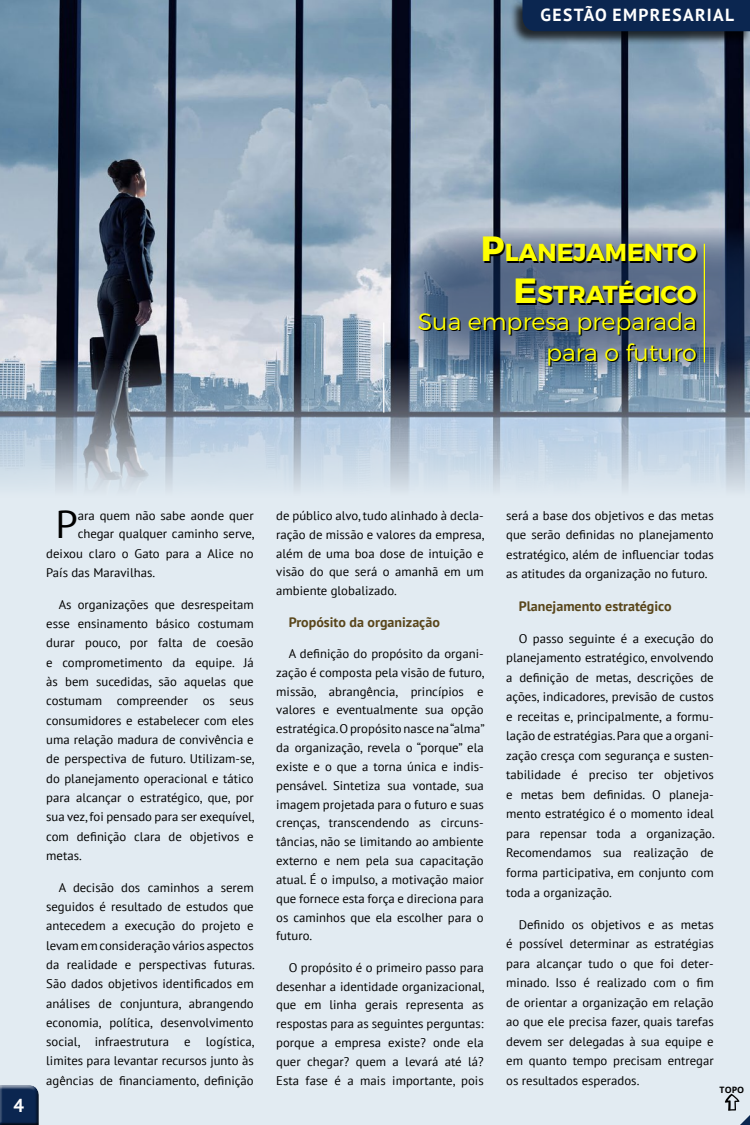
<style>
.page{position:relative;width:750px;height:1125px;background:#e2ebf2}
.page>*{position:absolute;margin:0;border:0;box-sizing:border-box;transform-origin:0 0}
.t1{font:39.25px "PT Sans";color:#000}
.t2{font:700 24.5px/42px "Montserrat";color:#ff0;text-align:right}
.t3{font:300 23.75px/31.2px "Montserrat";color:#ff0;text-align:right}
.t4{font:700 18.75px "PT Sans";color:#fff}
.t5{font:700 17.5px "PT Sans";letter-spacing:.08em;color:#fff}
.t6{font:700 13.75px "PT Sans";color:#59461b}
.t7{font:12.5px/18.9px "PT Sans";color:#000;text-align:justify}
.t8{font:700 8.75px "Open Sans";color:#000}
.s1{font-size:35px}
</style>
<div class="page">
<img style="left:0;top:0;width:750px;height:490px">
<div style="left:510px;top:0;width:240px;height:45px;background:#000;opacity:.75"></div>
<div style="left:522px;top:0;width:228px;height:31px;background:#0b2650"></div>
<svg style="left:725px;top:1094px;width:25px;height:31px"></svg>
<div style="left:0;top:1081px;width:41px;height:44px;background:#fff;opacity:.75"></div>
<div style="left:0;top:1087px;width:43px;height:38px;background:#000;opacity:.75"></div>
<hr style="left:383px;top:322px;width:1px;height:90px;background:#fff">
<svg style="left:391px;top:228px;width:359px;height:147px;background:#5b6d87"></svg>
<hr style="left:704px;top:244px;width:1px;height:118px;background:#ff0">
<h3 class="t5" style="left:541px;top:3px;width:195px">GESTÃO EMPRESARIAL</h3>
<h2 class="t2" style="left:481px;top:230px;width:217px"><span class="s1">P</span>LANEJAMENTO<br><span class="s1">E</span>STRATÉGICO</h2>
<h3 class="t3" style="left:418px;top:305px;width:281px">Sua empresa preparada para o futuro</h3>
<h3 class="t4" style="left:13px;top:1093px;width:12px">4</h3>
<h1 class="t1" style="left:55px;top:499px;width:24px">P</h1>
<p class="t7" style="left:78px;top:506px;width:178px">ara quem não sabe aonde quer</p>
<p class="t7" style="left:78px;top:524px;width:179px">chegar qualquer caminho serve,</p>
<p class="t7" style="left:46px;top:544px;width:209px">deixou claro o Gato para a Alice no</p>
<p class="t7" style="left:46px;top:563px;width:110px">País das Maravilhas.</p>
<p class="t7" style="left:46px;top:594px;width:210px;line-height:19.4px;text-indent:12px">As organizações que desrespeitam esse ensinamento básico costumam durar pouco, por falta de coesão e comprometimento da equipe. Já às bem sucedidas, são aquelas que costumam compreender os seus consumidores e estabelecer com eles uma relação madura de convivência e de perspectiva de futuro. Utilizam-se, do planejamento operacional e tático para alcançar o estratégico, que, por sua vez, foi pensado para ser exequível, com definição clara de objetivos e metas.</p>
<p class="t7" style="left:46px;top:877px;width:210px;line-height:19.2px;text-indent:12px">A decisão dos caminhos a serem seguidos é resultado de estudos que antecedem a execução do projeto e levam em consideração vários aspectos da realidade e perspectivas futuras.<br>São dados objetivos identificados em análises de conjuntura, abrangendo economia, política, desenvolvimento social, infraestrutura e logística, limites para levantar recursos junto às agências de financiamento, definição</p>
<p class="t7" style="left:276px;top:506px;width:210px">de público alvo, tudo alinhado à decla&shy;ração de missão e valores da empresa, além de uma boa dose de intuição e visão do que será o amanhã em um ambiente globalizado.</p>
<p class="t6" style="left:289px;top:613px;width:153px">Propósito da organização</p>
<p class="t7" style="left:276px;top:644px;width:210px;text-indent:12px">A definição do propósito da organi&shy;zação é composta pela visão de futuro, missão, abrangência, princípios e valores e eventualmente sua opção estratégica. O propósito nasce na “alma” da organização, revela o “porque” ela existe e o que a torna única e indis&shy;pensável. Sintetiza sua vontade, sua imagem projetada para o futuro e suas crenças, transcendendo as circuns&shy;tâncias, não se limitando ao ambiente externo e nem pela sua capacitação atual. É o impulso, a motivação maior que fornece esta força e direciona para os caminhos que ela escolher para o futuro.</p>
<p class="t7" style="left:276px;top:958px;width:210px;text-indent:12px">O propósito é o primeiro passo para desenhar a identidade organizacional, que em linha gerais representa as respostas para as seguintes perguntas: porque a empresa existe? onde ela quer chegar? quem a levará até lá?<br>Esta fase é a mais importante, pois</p>
<p class="t7" style="left:506px;top:505px;width:209px;line-height:19.5px">será a base dos objetivos e das metas que serão definidas no planejamento estratégico, além de influenciar todas as atitudes da organização no futuro.</p>
<p class="t6" style="left:519px;top:597px;width:154px">Planejamento estratégico</p>
<p class="t7" style="left:506px;top:628px;width:210px;line-height:19.5px;text-indent:12px">O passo seguinte é a execução do planejamento estratégico, envolvendo a definição de metas, descrições de ações, indicadores, previsão de custos e receitas e, principalmente, a formu&shy;lação de estratégias. Para que a organi&shy;zação cresça com segurança e susten&shy;tabilidade é preciso ter objetivos e metas bem definidas. O planeja&shy;mento estratégico é o momento ideal para repensar toda a organização.<br>Recomendamos sua realização de forma participativa, em conjunto com toda a organização.</p>
<p class="t7" style="left:506px;top:914px;width:209px;line-height:19.5px;text-indent:12px">Definido os objetivos e as metas é possível determinar as estratégias para alcançar tudo o que foi deter&shy;minado. Isso é realizado com o fim de orientar a organização em relação ao que ele precisa fazer, quais tarefas devem ser delegadas à sua equipe e em quanto tempo precisam entregar os resultados esperados.</p>
<p class="t8" style="left:720px;top:1083px;width:26px">TOPO</p>
</div>
